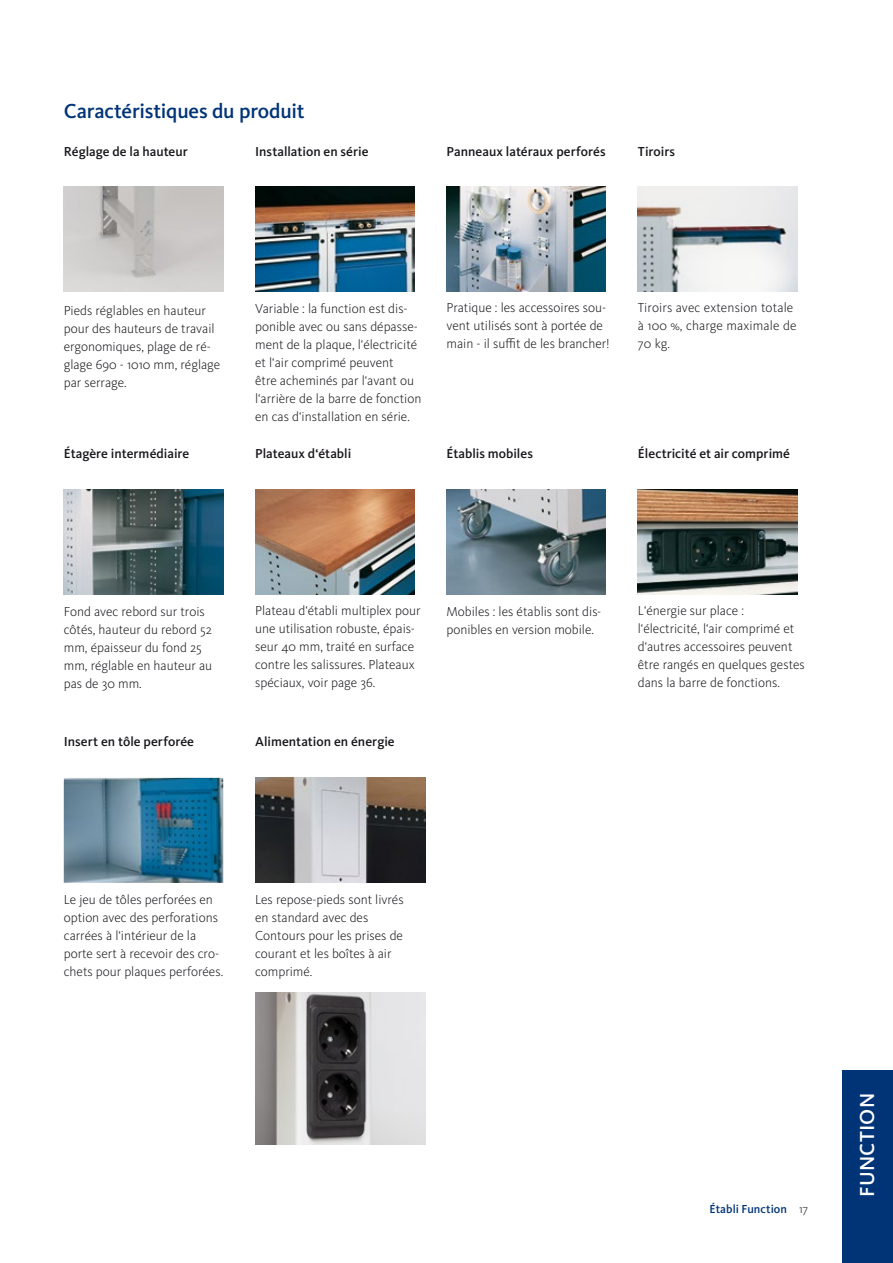
<style>
.page{position:relative;width:893px;height:1263px;background:#fff}
.page>*{position:absolute;margin:0;border:0;box-sizing:border-box;transform-origin:0 0}
.AF_2_Kapitel_Kopie{font:500 21px "Kievit OT";letter-spacing:-.01em;color:#003477}
.t1{font:500 21px "Kievit OT";letter-spacing:.01em;color:#fff}
.AF_Highlight_Text{font:300 13.5px/18px "Kievit OT";color:#1a171c}
.AF_Highlight-Übersch{font:500 13.5px "Kievit OT";color:#1a171c}
.AF_2_Kapitel_Kopie_3{font:500 12px "Kievit OT";letter-spacing:.005em;color:#003477}
.s1{font-weight:300;color:#1a171c}
</style>
<div class="page">
<img style="left:64px;top:186px;width:159px;height:105px">
<img style="left:64px;top:489px;width:159px;height:105px">
<img style="left:64px;top:778px;width:159px;height:105px">
<img style="left:446px;top:489px;width:160px;height:105px">
<img style="left:255px;top:186px;width:160px;height:105px">
<img style="left:255px;top:489px;width:160px;height:105px">
<img style="left:638px;top:489px;width:159px;height:105px">
<img style="left:446px;top:186px;width:160px;height:105px">
<img style="left:638px;top:186px;width:159px;height:105px">
<img style="left:255px;top:778px;width:170px;height:105px">
<img style="left:255px;top:992px;width:170px;height:152px">
<div style="left:842px;top:1070px;width:51px;height:193px;background:#003477"></div>
<p class="AF_2_Kapitel_Kopie" style="left:64px;top:98px;width:242px">Caractéristiques du produit</p>
<p class="AF_Highlight-Übersch" style="left:446px;top:143px;width:161px">Panneaux latéraux perforés</p>
<p class="AF_Highlight-Übersch" style="left:64px;top:143px;width:125px">Réglage de la hauteur</p>
<p class="AF_Highlight-Übersch" style="left:638px;top:143px;width:39px">Tiroirs</p>
<p class="AF_Highlight-Übersch" style="left:255px;top:143px;width:115px">Installation en série</p>
<p class="AF_Highlight_Text" style="left:64px;top:301px;width:158px">Pieds réglables en hauteur pour des hauteurs de travail ergonomiques, plage de ré&shy;glage 690 - 1010 mm, réglage par serrage.</p>
<p class="AF_Highlight-Übersch" style="left:64px;top:445px;width:127px">Étagère intermédiaire</p>
<p class="AF_Highlight_Text" style="left:255px;top:299px;width:168px">Variable : la function est dis&shy;ponible avec ou sans dépasse&shy;ment de la plaque, l‘électricité et l‘air comprimé peuvent<br>être acheminés par l‘avant ou l‘arrière de la barre de fonction en cas d‘installation en série.</p>
<p class="AF_Highlight_Text" style="left:446px;top:298px;width:165px">Pratique : les accessoires sou&shy;vent utilisés sont à portée de main - il suffit de les brancher!</p>
<p class="AF_Highlight_Text" style="left:638px;top:298px;width:160px">Tiroirs avec extension totale à 100 %, charge maximale de<br>70 kg.</p>
<p class="AF_Highlight-Übersch" style="left:446px;top:445px;width:88px">Établis mobiles</p>
<p class="AF_Highlight-Übersch" style="left:255px;top:445px;width:98px">Plateaux d‘établi</p>
<p class="AF_Highlight-Übersch" style="left:638px;top:445px;width:154px">Électricité et air comprimé</p>
<p class="AF_Highlight_Text" style="left:64px;top:602px;width:150px">Fond avec rebord sur trois côtés, hauteur du rebord 52 mm, épaisseur du fond 25 mm, réglable en hauteur au pas de 30 mm.</p>
<p class="AF_Highlight_Text" style="left:255px;top:601px;width:167px">Plateau d‘établi multiplex pour une utilisation robuste, épais&shy;seur 40 mm, traité en surface contre les salissures. Plateaux spéciaux, voir page 36.</p>
<p class="AF_Highlight_Text" style="left:638px;top:601px;width:168px">L‘énergie sur place : l‘électricité, l‘air comprimé et d‘autres accessoires peuvent être rangés en quelques gestes dans la barre de fonctions.</p>
<p class="AF_Highlight_Text" style="left:446px;top:602px;width:156px">Mobiles : les établis sont dis&shy;ponibles en version mobile.</p>
<p class="AF_Highlight-Übersch" style="left:64px;top:733px;width:132px">Insert en tôle perforée</p>
<p class="AF_Highlight-Übersch" style="left:255px;top:733px;width:141px">Alimentation en énergie</p>
<p class="AF_Highlight_Text" style="left:64px;top:891px;width:161px">Le jeu de tôles perforées en option avec des perforations carrées à l‘intérieur de la porte sert à recevoir des cro&shy;chets pour plaques perforées.</p>
<p class="AF_Highlight_Text" style="left:255px;top:891px;width:150px">Les repose-pieds sont livrés</p>
<p class="AF_Highlight_Text" style="left:255px;top:909px;width:115px">en standard avec des</p>
<p class="AF_Highlight_Text" style="left:255px;top:927px;width:149px">Contours pour les prises de courant et les boîtes à air comprimé.</p>
<p class="AF_2_Kapitel_Kopie_3" style="left:709px;top:1201px;width:100px">Établi Function <span class="s1">17</span></p>
<h1 class="t1" style="left:854px;top:1197px;width:105px;rotate:-90deg">FUNCTION</h1>
</div>
